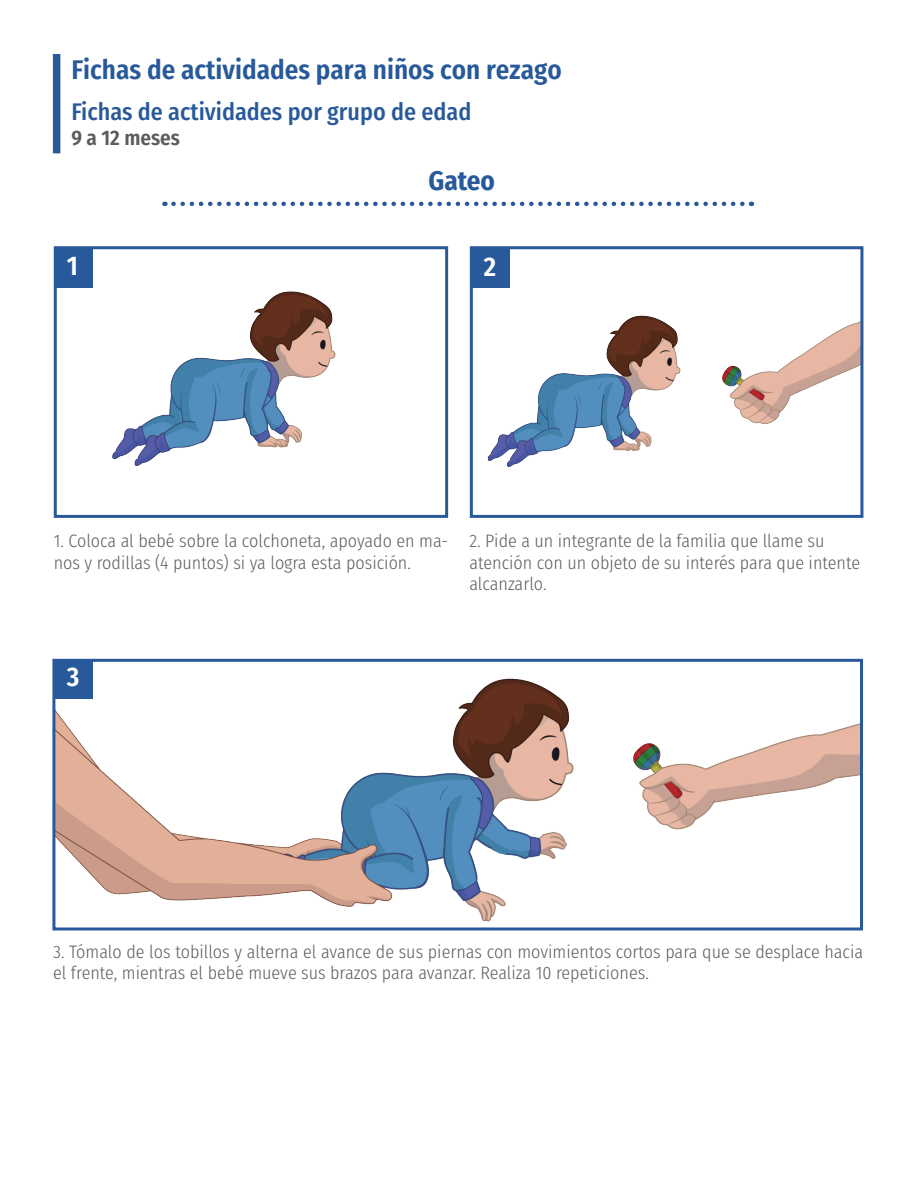
<style>
.page{position:relative;width:918px;height:1188px;background:#fff}
.page>*{position:absolute;margin:0;border:0;box-sizing:border-box;transform-origin:0 0}
.t1{font:600 27px "Fira Sans Condensed";color:#28599a}
.t2{font:700 27px "Fira Sans Condensed";color:#28599a}
.t3{font:600 27px "Fira Sans Condensed";color:#fff}
.t4{font:500 24px "Fira Sans Condensed";color:#28599a}
.t5{font:600 21px "Fira Sans Condensed";color:#5c5c5f}
.t6{font:300 18px/21.6px "Fira Sans Condensed";color:#5c5c5f}
</style>
<div class="page">
<div style="left:53px;top:54px;width:7px;height:99px;background:#28599a"></div>
<img style="left:487px;top:315px;width:372px;height:152px">
<div style="left:470px;top:246px;width:393px;height:272px;border:3px solid #28599a"></div>
<img style="left:112px;top:291px;width:224px;height:175px">
<div style="left:54px;top:246px;width:394px;height:272px;border:3px solid #28599a"></div>
<img style="left:56px;top:663px;width:803px;height:259px">
<div style="left:52px;top:659px;width:811px;height:271px;border:3px solid #28599a"></div>
<div style="left:55px;top:248px;width:38px;height:40px;background:#28599a"></div>
<div style="left:54px;top:659px;width:38px;height:40px;background:#28599a"></div>
<div style="left:472px;top:248px;width:38px;height:40px;background:#28599a"></div>
<svg style="left:173px;top:202px;width:579px;height:4px"></svg>
<h1 class="t1" style="left:71px;top:48px;width:492px">Fichas de actividades para niños con rezago</h1>
<h2 class="t4" style="left:71px;top:92px;width:401px">Fichas de actividades por grupo de edad</h2>
<p class="t5" style="left:71px;top:120px;width:110px">9 a 12 meses</p>
<h1 class="t3" style="left:67px;top:244px;width:13px">1</h1>
<h1 class="t2" style="left:429px;top:158px;width:68px">Gateo</h1>
<h1 class="t3" style="left:484px;top:245px;width:14px">2</h1>
<p class="t6" style="left:54px;top:530px;width:396px">1. Coloca al bebé sobre la colchoneta, apoyado en ma&shy;nos y rodillas (4 puntos) si ya logra esta posición.</p>
<p class="t6" style="left:469px;top:530px;width:392px">2. Pide a un integrante de la familia que llame su atención con un objeto de su interés para que intente alcanzarlo.</p>
<h1 class="t3" style="left:67px;top:654px;width:14px">3</h1>
<p class="t6" style="left:53px;top:941px;width:812px">3. Tómalo de los tobillos y alterna el avance de sus piernas con movimientos cortos para que se desplace hacia el frente, mientras el bebé mueve sus brazos para avanzar. Realiza 10 repeticiones.</p>
</div>
